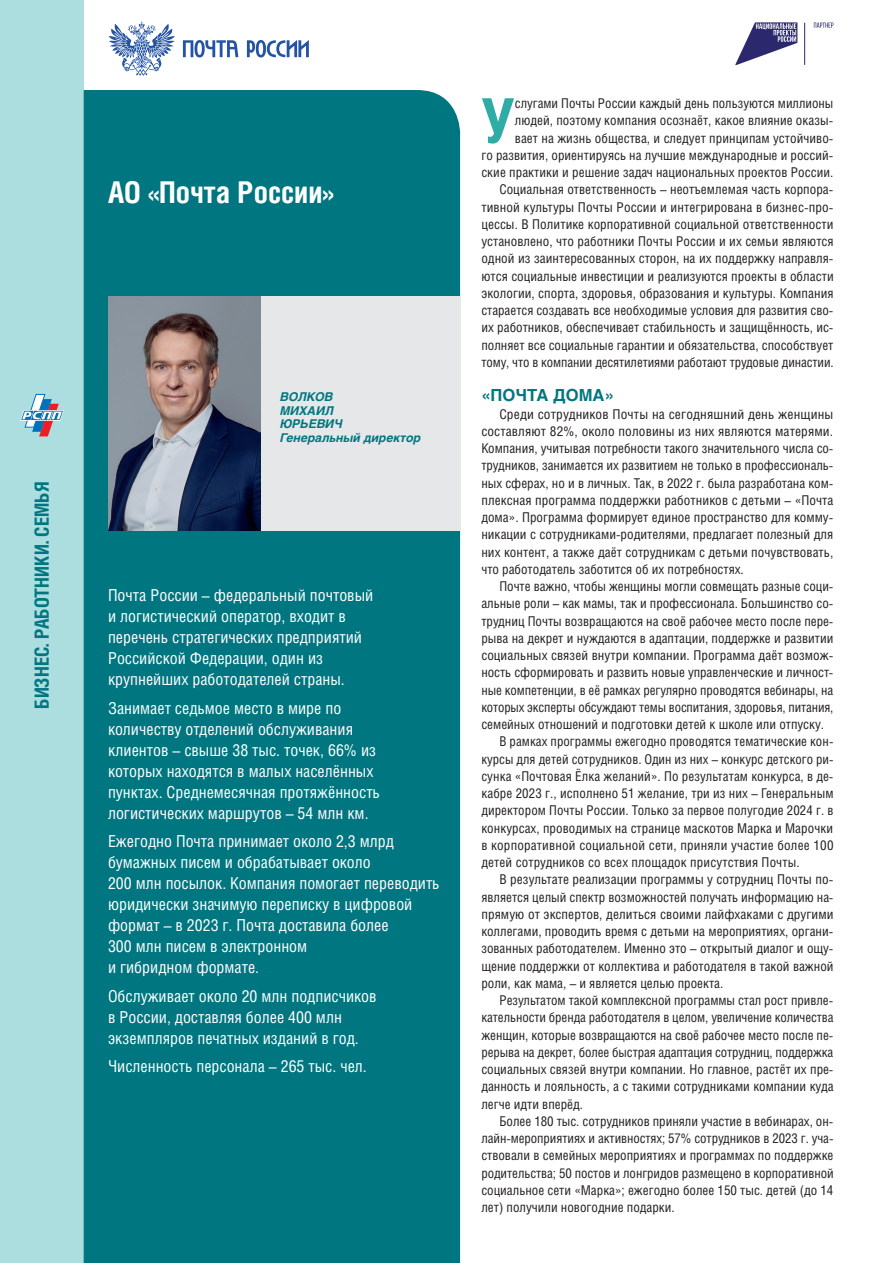
<style>
.page{position:relative;width:893px;height:1263px;background:#fff}
.page>*{position:absolute;margin:0;border:0;box-sizing:border-box;transform-origin:0 0}
.t1{font:700 61.35px "Helios Cond C";color:#2eaca5}
.t2{font:700 30px "Helios Cond C";color:#fff}
.t3{font:700 19.5px "Helios Cond C";color:#007680}
.t4{font:16.5px/21px "Helios Cond C";color:#fff}
.t5{font:700 16.5px "Helios C";color:#007680}
.t6{font:13.5px/17.2px "Helios Cond C";color:#231f20;text-align:right}
.t7{font:italic 700 12px/13.5px "Helios C";color:#007680}
</style>
<div class="page">
<div style="left:0;top:0;width:84px;height:1263px;background:#acdddf"></div>
<svg style="left:20px;top:394px;width:44px;height:42px"></svg>
<div style="left:84px;top:90px;width:376px;height:1173px;background:#007680"></div>
<div style="left:108px;top:297px;width:352px;height:234px;background:#e6e7e9"></div>
<img style="left:108px;top:297px;width:152px;height:234px">
<svg style="left:109px;top:22px;width:66px;height:54px"></svg>
<svg style="left:183px;top:40px;width:55px;height:17px"></svg>
<svg style="left:247px;top:40px;width:62px;height:17px"></svg>
<hr style="left:804px;top:23px;width:1px;height:42px;background:#2b286d">
<svg style="left:735px;top:22px;width:62px;height:43px"></svg>
<svg style="left:814px;top:23px;width:19px;height:5px"></svg>
<h3 class="t3" style="left:30px;top:709px;width:229px;rotate:-90deg">БИЗНЕС. РАБОТНИКИ. СЕМЬЯ</h3>
<h2 class="t2" style="left:108px;top:174px;width:227px">АО «Почта России»</h2>
<p class="t7" style="left:280px;top:390px;width:142px">ВОЛКОВ<br>МИХАИЛ<br>ЮРЬЕВИЧ<br>Генеральный директор</p>
<p class="t4" style="left:108px;top:584px;width:267px">Почта России – федеральный почтовый и логистический оператор, входит в перечень стратегических предприятий Российской Федерации, один из крупнейших работодателей страны.</p>
<p class="t4" style="left:108px;top:697px;width:274px">Занимает седьмое место в мире по количеству отделений обслуживания клиентов – свыше 38 тыс. точек, 66% из которых находятся в малых населённых пунктах. Среднемесячная протяжённость логистических маршрутов – 54 млн км.</p>
<p class="t4" style="left:108px;top:830px;width:333px">Ежегодно Почта принимает около 2,3 млрд бумажных писем и обрабатывает около<br>200 млн посылок. Компания помогает переводить юридически значимую переписку в цифровой формат – в 2023 г. Почта доставила более<br>300 млн писем в электронном<br>и гибридном формате.</p>
<p class="t4" style="left:108px;top:985px;width:270px">Обслуживает около 20 млн подписчиков в России, доставляя более 400 млн экземпляров печатных изданий в год.</p>
<p class="t4" style="left:108px;top:1055px;width:260px">Численность персонала – 265 тыс. чел.</p>
<h1 class="t1" style="left:481px;top:84px;width:35px">У</h1>
<p class="t6" style="left:481px;top:94px;width:354px">слугами Почты России каждый день пользуются миллионы людей, поэтому компания осознаёт, какое влияние оказы-<br>вает на жизнь общества, и следует принципам устойчиво-<br>го развития, ориентируясь на лучшие международные и россий&shy;ские практики и решение задач национальных проектов России.<br>Социальная ответственность – неотъемлемая часть корпора&shy;тивной культуры Почты России и интегрирована в бизнес-про&shy;цессы. В Политике корпоративной социальной ответственности установлено, что работники Почты России и их семьи являются одной из заинтересованных сторон, на их поддержку направля&shy;ются социальные инвестиции и реализуются проекты в области экологии, спорта, здоровья, образования и культуры. Компания старается создавать все необходимые условия для развития сво&shy;их работников, обеспечивает стабильность и защищённость, ис&shy;полняет все социальные гарантии и обязательства, способствует тому, что в компании десятилетиями работают трудовые династии.</p>
<p class="t5" style="left:481px;top:386px;width:134px">«ПОЧТА ДОМА»</p>
<p class="t6" style="left:481px;top:405px;width:354px;text-align:justify;text-indent:18px">Среди сотрудников Почты на сегодняшний день женщины составляют 82%, около половины из них являются матерями.<br>Компания, учитывая потребности такого значительного числа со&shy;трудников, занимается их развитием не только в профессиональ&shy;ных сферах, но и в личных. Так, в 2022 г. была разработана ком&shy;плексная программа поддержки работников с детьми – «Почта дома». Программа формирует единое пространство для комму&shy;никации с сотрудниками-родителями, предлагает полезный для них контент, а также даёт сотрудникам с детьми почувствовать, что работодатель заботится об их потребностях.</p>
<p class="t6" style="left:499px;top:577px;width:336px">Почте важно, чтобы женщины могли совмещать разные соци-</p>
<p class="t6" style="left:481px;top:595px;width:354px">альные роли – как мамы, так и профессионала. Большинство со-</p>
<p class="t6" style="left:481px;top:612px;width:354px">трудниц Почты возвращаются на своё рабочее место после пере-</p>
<p class="t6" style="left:481px;top:629px;width:354px">рыва на декрет и нуждаются в адаптации, поддержке и развитии</p>
<p class="t6" style="left:481px;top:646px;width:354px">социальных связей внутри компании. Программа даёт возмож-</p>
<p class="t6" style="left:481px;top:664px;width:354px">ность сформировать и развить новые управленческие и личност-</p>
<p class="t6" style="left:481px;top:681px;width:354px">ные компетенции, в её рамках регулярно проводятся вебинары, на</p>
<p class="t6" style="left:481px;top:698px;width:354px">которых эксперты обсуждают темы воспитания, здоровья, питания,</p>
<p class="t6" style="left:481px;top:715px;width:344px">семейных отношений и подготовки детей к школе или отпуску.</p>
<p class="t6" style="left:499px;top:733px;width:336px">В рамках программы ежегодно проводятся тематические кон-</p>
<p class="t6" style="left:481px;top:750px;width:354px">курсы для детей сотрудников. Один из них – конкурс детского ри-</p>
<p class="t6" style="left:481px;top:767px;width:354px">сунка «Почтовая Ёлка желаний». По результатам конкурса, в де-</p>
<p class="t6" style="left:481px;top:784px;width:354px">кабре 2023 г., исполнено 51 желание, три из них – Генеральным</p>
<p class="t6" style="left:481px;top:802px;width:354px">директором Почты России. Только за первое полугодие 2024 г. в</p>
<p class="t6" style="left:481px;top:819px;width:353px">конкурсах, проводимых на странице маскотов Марка и Марочки</p>
<p class="t6" style="left:481px;top:836px;width:354px">в корпоративной социальной сети, приняли участие более 100</p>
<p class="t6" style="left:481px;top:853px;width:320px">детей сотрудников со всех площадок присутствия Почты.</p>
<p class="t6" style="left:499px;top:871px;width:336px">В результате реализации программы у сотрудниц Почты по-</p>
<p class="t6" style="left:481px;top:888px;width:354px">является целый спектр возможностей получать информацию на-</p>
<p class="t6" style="left:481px;top:905px;width:354px">прямую от экспертов, делиться своими лайфхаками с другими</p>
<p class="t6" style="left:481px;top:922px;width:354px">коллегами, проводить время с детьми на мероприятиях, органи-</p>
<p class="t6" style="left:481px;top:940px;width:354px">зованных работодателем. Именно это – открытый диалог и ощу-</p>
<p class="t6" style="left:481px;top:957px;width:354px">щение поддержки от коллектива и работодателя в такой важной</p>
<p class="t6" style="left:481px;top:974px;width:244px">роли, как мама, – и является целью проекта.</p>
<p class="t6" style="left:499px;top:991px;width:336px">Результатом такой комплексной программы стал рост привле-</p>
<p class="t6" style="left:481px;top:1009px;width:354px">кательности бренда работодателя в целом, увеличение количества</p>
<p class="t6" style="left:481px;top:1026px;width:354px">женщин, которые возвращаются на своё рабочее место после пе-</p>
<p class="t6" style="left:481px;top:1043px;width:353px">рерыва на декрет, более быстрая адаптация сотрудниц, поддержка</p>
<p class="t6" style="left:481px;top:1060px;width:354px">социальных связей внутри компании. Но главное, растёт их пре-</p>
<p class="t6" style="left:481px;top:1078px;width:354px">данность и лояльность, а с такими сотрудниками компании куда</p>
<p class="t6" style="left:481px;top:1095px;width:103px">легче идти вперёд.</p>
<p class="t6" style="left:499px;top:1112px;width:336px">Более 180 тыс. сотрудников приняли участие в вебинарах, он-</p>
<p class="t6" style="left:481px;top:1129px;width:354px">лайн-мероприятиях и активностях; 57% сотрудников в 2023 г. уча-</p>
<p class="t6" style="left:481px;top:1147px;width:354px">ствовали в семейных мероприятиях и программах по поддержке</p>
<p class="t6" style="left:481px;top:1164px;width:354px">родительства; 50 постов и лонгридов размещено в корпоративной</p>
<p class="t6" style="left:481px;top:1181px;width:354px">социальное сети «Марка»; ежегодно более 150 тыс. детей (до 14</p>
<p class="t6" style="left:481px;top:1198px;width:195px">лет) получили новогодние подарки.</p>
</div>
